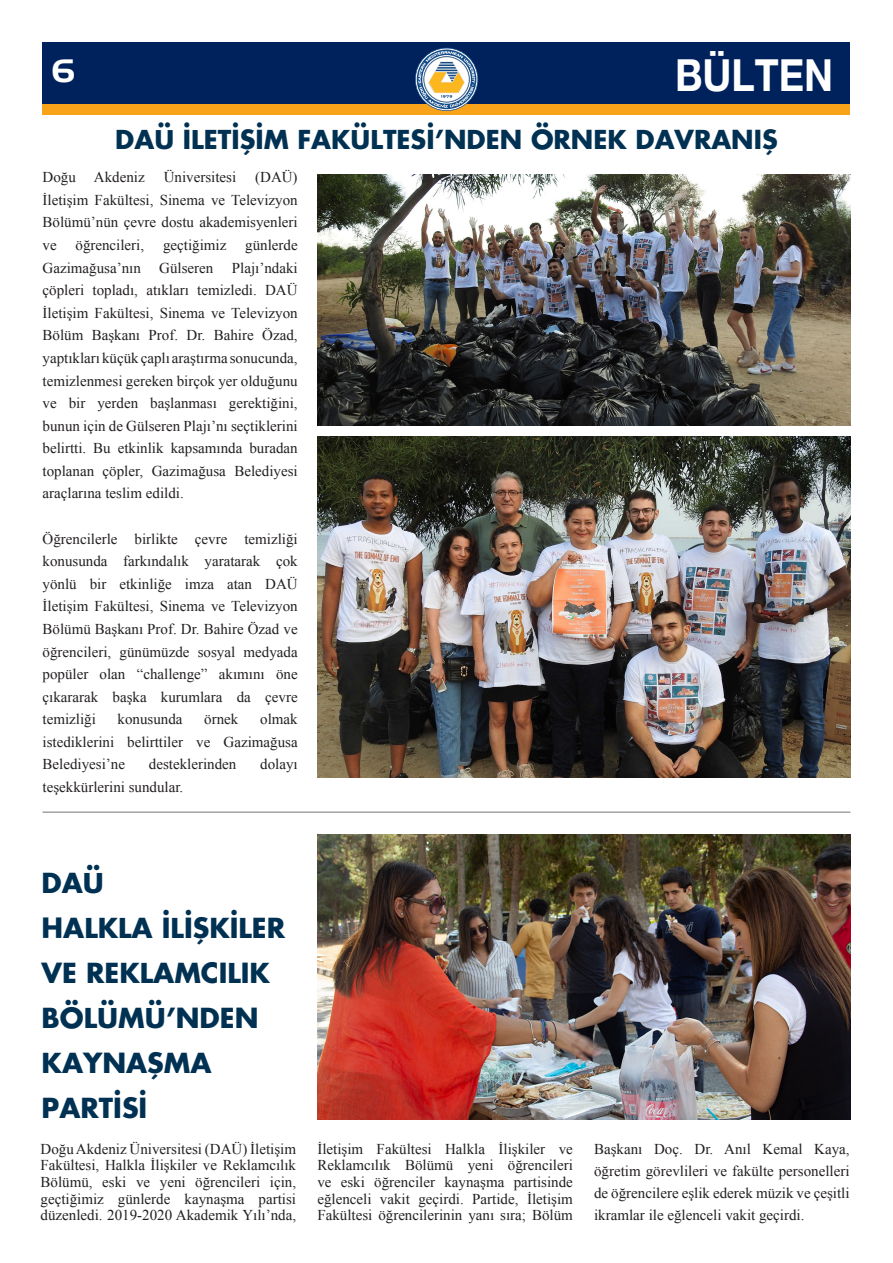
<style>
.page{position:relative;width:893px;height:1263px;background:#fff}
.page>*{position:absolute;margin:0;border:0;box-sizing:border-box;transform-origin:0 0}
.t1{font:700 44.1px "Helvetica Neue EMU";color:#fff;scale:.89 1}
.t2{font:31.5px "Handel EMU";color:#fff}
.t3{font:700 27px/45px "Futura TEMU";color:#003153}
.t4{font:700 25.5px "Futura TEMU";color:#003153}
.BULTEN-PARAGRAF{font:15px/22.6px "Times New Roman";color:#231f20;text-align:justify}
</style>
<div class="page">
<div style="left:43px;top:43px;width:807px;height:72px;background:#f9a31b"></div>
<div style="left:43px;top:43px;width:807px;height:61px;background:#00225c"></div>
<svg style="left:415px;top:48px;width:63px;height:63px"></svg>
<img style="left:317px;top:174px;width:533px;height:251px">
<hr style="left:43px;top:811px;width:807px;height:2px;background:#939598">
<img style="left:317px;top:834px;width:533px;height:286px">
<img style="left:317px;top:437px;width:533px;height:340px">
<p class="t2" style="left:52px;top:52px;width:24px">6</p>
<p class="t1" style="left:675px;top:48px;width:179px">BÜLTEN</p>
<p class="t4" style="left:115px;top:121px;width:664px">DAÜ İLETİŞİM FAKÜLTESİ’NDEN ÖRNEK DAVRANIŞ</p>
<p class="BULTEN-PARAGRAF" style="left:43px;top:166px;width:257px;text-indent:213px">(DAÜ)<br>İletişim Fakültesi, Sinema ve Televizyon Bölümü’nün çevre dostu akademisyenleri ve</p>
<p class="BULTEN-PARAGRAF" style="left:43px;top:166px;width:104px">Doğu Akdeniz</p>
<p class="BULTEN-PARAGRAF" style="left:164px;top:166px;width:74px">Üniversitesi</p>
<p class="BULTEN-PARAGRAF" style="left:43px;top:233px;width:257px;text-indent:203px">günlerde Gazimağusa’nın Gülseren Plajı’ndaki çöpleri topladı, atıkları temizledi. DAÜ İletişim Fakültesi, Sinema ve Televizyon Bölüm Başkanı Prof. Dr. Bahire Özad, yaptıkları küçük çaplı araştırma sonucunda, temizlenmesi gereken birçok yer olduğunu ve bir yerden başlanması gerektiğini, bunun için de Gülseren Plajı’nı seçtiklerini belirtti. Bu etkinlik kapsamında buradan toplanan çöpler, Gazimağusa Belediyesi araçlarına teslim edildi.</p>
<p class="BULTEN-PARAGRAF" style="left:43px;top:527px;width:257px">Öğrencilerle birlikte çevre temizliği konusunda farkındalık yaratarak çok yönlü bir etkinliğe imza atan DAÜ İletişim Fakültesi, Sinema ve Televizyon Bölümü Başkanı Prof. Dr. Bahire Özad ve öğrencileri, günümüzde sosyal medyada popüler olan “challenge” akımını öne çıkararak başka kurumlara da çevre temizliği</p>
<p class="BULTEN-PARAGRAF" style="left:75px;top:233px;width:70px">öğrencileri,</p>
<p class="BULTEN-PARAGRAF" style="left:163px;top:233px;width:65px">geçtiğimiz</p>
<p class="BULTEN-PARAGRAF" style="left:43px;top:708px;width:257px;text-indent:218px">olmak istediklerini belirttiler ve Gazimağusa Belediyesi’ne</p>
<p class="BULTEN-PARAGRAF" style="left:118px;top:708px;width:66px">konusunda</p>
<p class="BULTEN-PARAGRAF" style="left:204px;top:708px;width:36px">örnek</p>
<p class="BULTEN-PARAGRAF" style="left:149px;top:753px;width:89px">desteklerinden</p>
<p class="BULTEN-PARAGRAF" style="left:260px;top:753px;width:39px">dolayı</p>
<p class="BULTEN-PARAGRAF" style="left:43px;top:775px;width:142px">teşekkürlerini sundular.</p>
<p class="t3" style="left:42px;top:859px;width:64px">DAÜ</p>
<p class="t3" style="left:42px;top:904px;width:245px">HALKLA İLİŞKİLER<br>VE REKLAMCILIK<br>BÖLÜMÜ’NDEN<br>KAYNAŞMA</p>
<p class="t3" style="left:42px;top:1084px;width:107px">PARTİSİ</p>
<p class="BULTEN-PARAGRAF" style="left:41px;top:1140px;width:257px;line-height:16.6px">Doğu Akdeniz Üniversitesi (DAÜ) İletişim Fakültesi, Halkla İlişkiler ve Reklamcılık Bölümü, eski ve yeni öğrencileri için, geçtiğimiz günlerde kaynaşma partisi düzenledi. 2019-2020 Akademik Yılı’nda,</p>
<p class="BULTEN-PARAGRAF" style="left:317px;top:1140px;width:257px;line-height:16.6px">İletişim Fakültesi Halkla İlişkiler ve Reklamcılık Bölümü yeni öğrencileri ve eski öğrenciler kaynaşma partisinde eğlenceli vakit geçirdi. Partide, İletişim Fakültesi öğrencilerinin yanı sıra; Bölüm</p>
<p class="BULTEN-PARAGRAF" style="left:594px;top:1137px;width:257px;line-height:22.2px">Başkanı Doç. Dr. Anıl Kemal Kaya, öğretim görevlileri ve fakülte personelleri de öğrencilere eşlik ederek müzik ve çeşitli ikramlar ile eğlenceli vakit geçirdi.</p>
</div>
